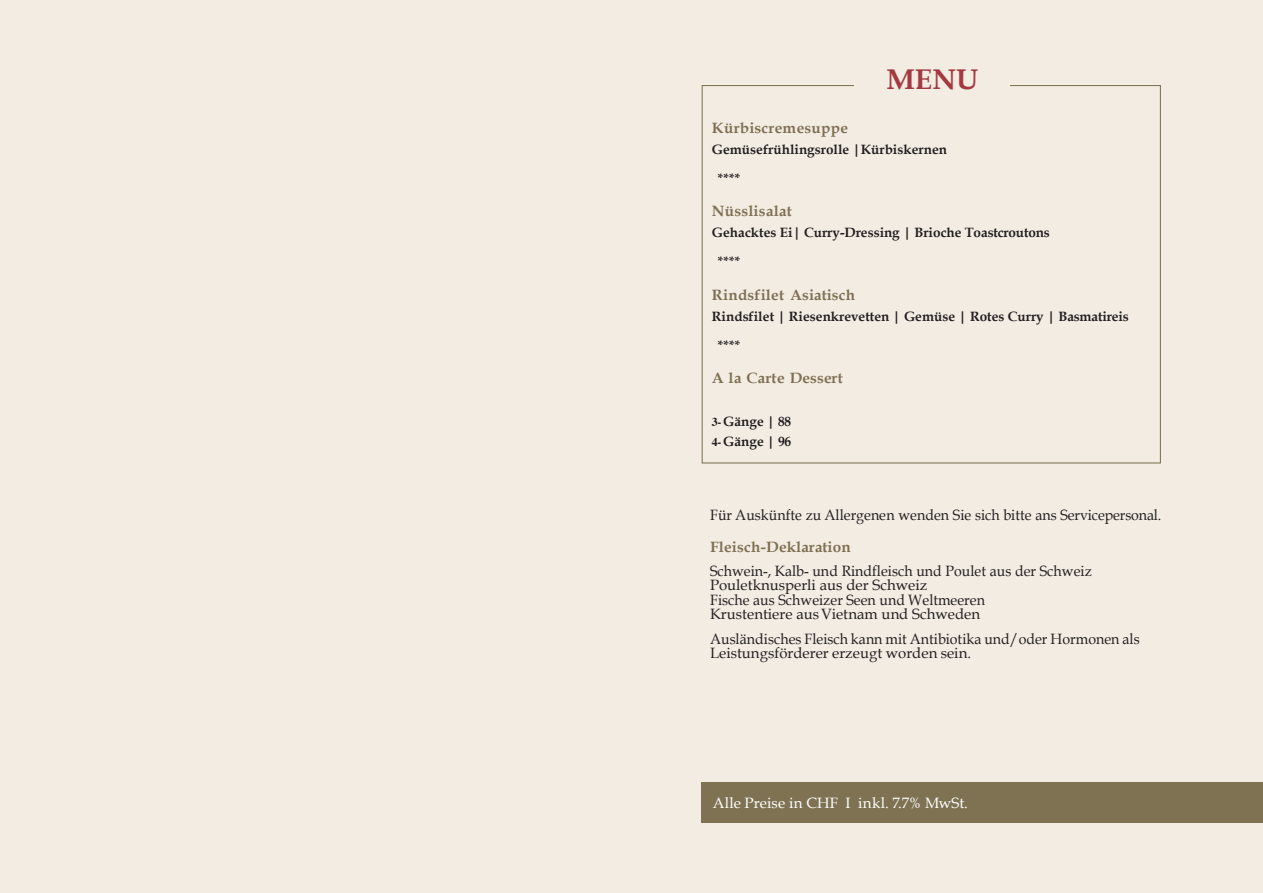
<style>
.page{position:relative;width:1263px;height:893px;background:#f2ece3}
.page>*{position:absolute;margin:0;border:0;box-sizing:border-box;transform-origin:0 0}
.t1{font:700 28.5px "Book Antiqua";color:#aa393d}
.t2{font:700 28.5px "Book Antiqua";color:#a43940}
.t3{font:15px/14.5px "Book Antiqua";color:#231f20;scale:.95 1}
.t4{font:700 15px "Book Antiqua";letter-spacing:.01em;color:#807052}
.t5{font:15px "Book Antiqua";letter-spacing:.01em;color:#fff}
.t6{font:700 13.5px/29px "Book Antiqua";color:#231f20}
.s1{font-family:"Times";font-size:12px}
</style>
<div class="page">
<div style="left:702px;top:782px;width:561px;height:41px;background:#7e7253"></div>
<h1 class="t2" style="left:886px;top:60px;width:93px">MENU</h1>
<h1 class="t1" style="left:854px;top:62px;width:92px">MENU</h1>
<p class="t4" style="left:712px;top:118px;width:138px">Kürbiscremesuppe</p>
<p class="t6" style="left:718px;top:135px;width:231px;text-indent:-6px">Gemüsefrühlingsrolle |Kürbiskernen ****</p>
<p class="t4" style="left:712px;top:201px;width:82px">Nüsslisalat</p>
<p class="t6" style="left:718px;top:218px;width:334px;text-indent:-6px">Gehacktes Ei| Curry-Dressing | Brioche Toastcroutons ****</p>
<p class="t4" style="left:712px;top:284px;width:145px">Rindsfilet Asiatisch</p>
<p class="t6" style="left:718px;top:302px;width:413px;text-indent:-6px">Rindsfilet | Riesenkrevetten | Gemüse | Rotes Curry | Basmatireis ****</p>
<p class="t4" style="left:712px;top:368px;width:132px">A la Carte Dessert</p>
<p class="t6" style="left:712px;top:411px;width:81px;line-height:20.5px"><span class="s1">3-</span>Gänge | 88<br><span class="s1">4-</span>Gänge | 96</p>
<p class="t3" style="left:710px;top:507px;width:476px">Für Auskünfte zu Allergenen wenden Sie sich bitte ans Servicepersonal.</p>
<p class="t4" style="left:710px;top:536px;width:142px">Fleisch-Deklaration</p>
<p class="t3" style="left:710px;top:563px;width:403px">Schwein-, Kalb- und Rindfleisch und Poulet aus der Schweiz Pouletknusperli aus der Schweiz<br>Fische aus Schweizer Seen und Weltmeeren<br>Krustentiere aus Vietnam und Schweden</p>
<p class="t3" style="left:710px;top:631px;width:454px">Ausländisches Fleisch kann mit Antibiotika und/oder Hormonen als<br>Leistungsförderer erzeugt worden sein.</p>
<p class="t5" style="left:713px;top:792px;width:257px">Alle Preise in CHF I inkl. 7.7% MwSt.</p>
</div>
